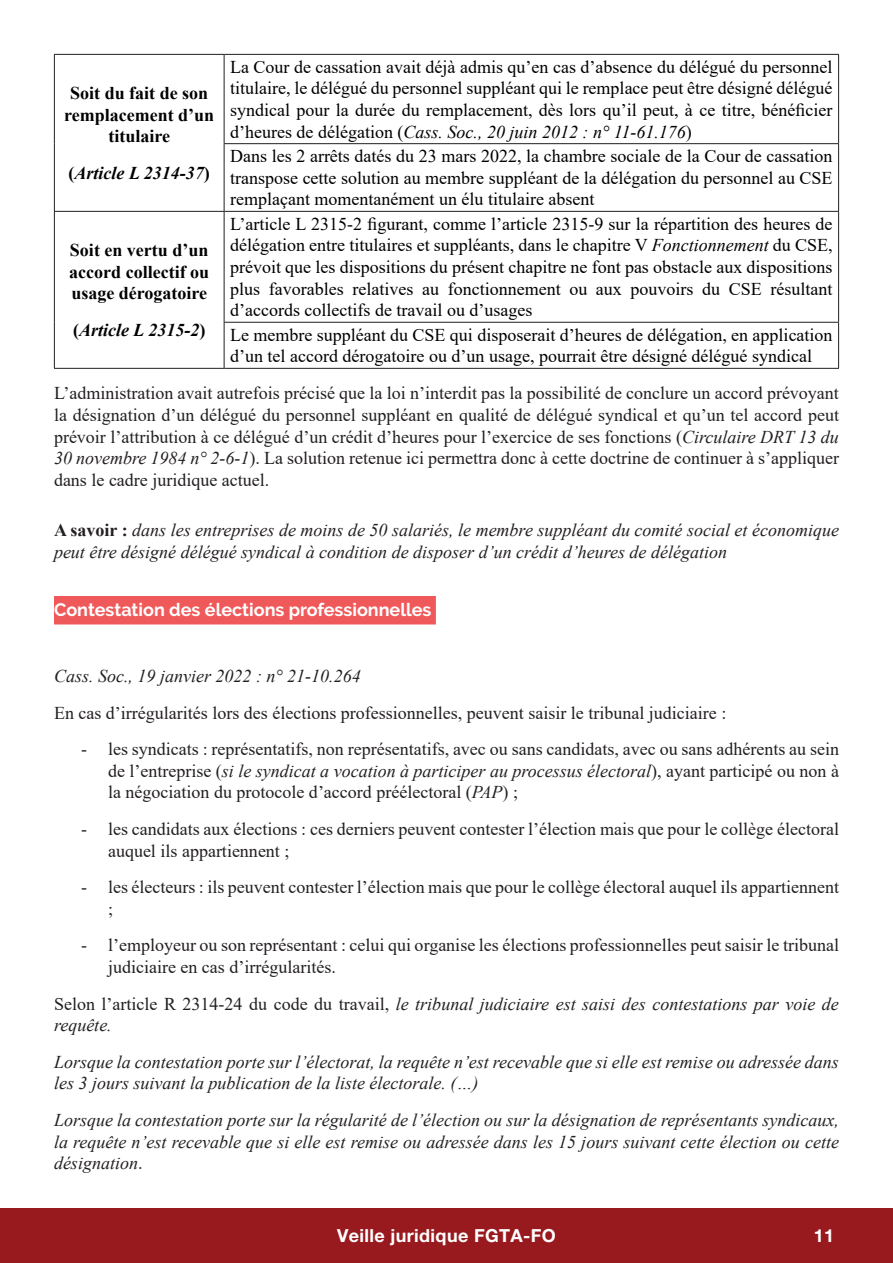
<style>
.page{position:relative;width:893px;height:1263px;background:#fff}
.page>*{position:absolute;margin:0;border:0;box-sizing:border-box;transform-origin:0 0}
.Normal__Web{font:18px/21.6px "Times New Roman";color:#231f20}
.Normal__Web-2{font:18px/21.6px "Times New Roman";color:#000;text-align:justify}
.Normal__Web-3{font:italic 18px/21.6px "Times New Roman";color:#231f20}
.Normal__Web-4{font:700 18px/21.6px "Times New Roman";color:#000;text-align:center}
.titre_jurisprudence{font:700 18px "Raleway";color:#fff}
.Normal__Web-5{font:italic 700 18px "Times New Roman";color:#000}
.t1{font:700 18px "Helvetica Neue LT Pro";letter-spacing:.02em;color:#fff}
.s1{font-style:normal}
.s2{font-style:italic}
.s3{font-weight:700;font-style:normal}
</style>
<div class="page">
<div style="left:0;top:1209px;width:893px;height:54px;background:#981a1e"></div>
<div style="left:54px;top:596px;width:382px;height:28px;background:#f0595a"></div>
<hr style="left:54px;top:54px;width:170px;height:1px;background:#231f20">
<hr style="left:54px;top:55px;width:1px;height:89px;background:#231f20">
<hr style="left:54px;top:144px;width:1px;height:67px;background:#231f20">
<hr style="left:224px;top:54px;width:615px;height:1px;background:#231f20">
<hr style="left:224px;top:55px;width:1px;height:88px;background:#231f20">
<hr style="left:838px;top:55px;width:1px;height:88px;background:#231f20">
<hr style="left:224px;top:143px;width:615px;height:1px;background:#231f20">
<hr style="left:224px;top:144px;width:1px;height:67px;background:#231f20">
<hr style="left:838px;top:144px;width:1px;height:67px;background:#231f20">
<hr style="left:54px;top:211px;width:170px;height:1px;background:#231f20">
<hr style="left:54px;top:212px;width:1px;height:110px;background:#231f20">
<hr style="left:54px;top:322px;width:1px;height:46px;background:#231f20">
<hr style="left:54px;top:368px;width:170px;height:1px;background:#231f20">
<hr style="left:224px;top:211px;width:615px;height:1px;background:#231f20">
<hr style="left:224px;top:212px;width:1px;height:110px;background:#231f20">
<hr style="left:838px;top:212px;width:1px;height:110px;background:#231f20">
<hr style="left:224px;top:322px;width:615px;height:1px;background:#231f20">
<hr style="left:224px;top:323px;width:1px;height:45px;background:#231f20">
<hr style="left:838px;top:323px;width:1px;height:45px;background:#231f20">
<hr style="left:224px;top:368px;width:615px;height:1px;background:#231f20">
<p class="Normal__Web-4" style="left:64px;top:82px;width:152px">Soit du fait de son remplacement d’un titulaire</p>
<p class="Normal__Web-5" style="left:69px;top:160px;width:143px"><span class="s1">(</span>Article L 2314-37<span class="s1">)</span></p>
<p class="Normal__Web-2" style="left:230px;top:55px;width:604px">La Cour de cassation avait déjà admis qu’en cas d’absence du délégué du personnel titulaire, le délégué du personnel suppléant qui le remplace peut être désigné délégué syndical pour la durée du remplacement, dès lors qu’il peut, à ce titre, bénéficier d’heures de délégation (<span class="s2">Cass. Soc., 20 juin 2012 : n° 11-61.176</span>)</p>
<p class="Normal__Web-2" style="left:230px;top:145px;width:604px">Dans les 2 arrêts datés du 23 mars 2022, la chambre sociale de la Cour de cassation transpose cette solution au membre suppléant de la délégation du personnel au CSE remplaçant momentanément un élu titulaire absent</p>
<p class="Normal__Web-2" style="left:230px;top:212px;width:604px">L’article L 2315-2 figurant, comme l’article 2315-9 sur la répartition des heures de délégation entre titulaires et suppléants, dans le chapitre V <span class="s2">Fonctionnement</span> du CSE, prévoit que les dispositions du présent chapitre ne font pas obstacle aux dispositions plus favorables relatives au fonctionnement ou aux pouvoirs du CSE résultant d’accords collectifs de travail ou d’usages</p>
<p class="Normal__Web-2" style="left:230px;top:323px;width:604px">Le membre suppléant du CSE qui disposerait d’heures de délégation, en application d’un tel accord dérogatoire ou d’un usage, pourrait être désigné délégué syndical</p>
<p class="Normal__Web" style="left:54px;top:382px;width:786px;text-align:justify">L’administration avait autrefois précisé que la loi n’interdit pas la possibilité de conclure un accord prévoyant la désignation d’un délégué du personnel suppléant en qualité de délégué syndical et qu’un tel accord peut prévoir l’attribution à ce délégué d’un crédit d’heures pour l’exercice de ses fonctions (<span class="s2">Circulaire DRT 13 du 30 novembre 1984 n° 2-6-1</span>). La solution retenue ici permettra donc à cette doctrine de continuer à s’appliquer dans le cadre juridique actuel.</p>
<p class="Normal__Web-3" style="left:54px;top:519px;width:786px"><span class="s3">A savoir :</span> dans les entreprises de moins de 50 salariés, le membre suppléant du comité social et économique peut être désigné délégué syndical à condition de disposer d’un crédit d’heures de délégation</p>
<p class="Normal__Web-4" style="left:69px;top:239px;width:141px;text-align:justify">Soit en vertu d’un accord collectif ou usage dérogatoire</p>
<p class="Normal__Web-5" style="left:73px;top:317px;width:134px"><span class="s1">(</span>Article L 2315-2<span class="s1">)</span></p>
<p class="titre_jurisprudence" style="left:54px;top:600px;width:379px">Contestation des élections professionnelles</p>
<p class="Normal__Web-3" style="left:54px;top:665px;width:308px">Cass. Soc., 19 janvier 2022 : n° 21-10.264</p>
<p class="Normal__Web" style="left:54px;top:701px;width:674px">En cas d’irrégularités lors des élections professionnelles, peuvent saisir le tribunal judiciaire :</p>
<p class="Normal__Web" style="left:108px;top:738px;width:732px;text-align:justify;text-indent:-27px">- les syndicats : représentatifs, non représentatifs, avec ou sans candidats, avec ou sans adhérents au sein de l’entreprise (<span class="s2">si le syndicat a vocation à participer au processus électoral</span>), ayant participé ou non à la négociation du protocole d’accord préélectoral (<span class="s2">PAP</span>) ;</p>
<p class="Normal__Web" style="left:108px;top:817px;width:732px;text-indent:-27px">- les candidats aux élections : ces derniers peuvent contester l’élection mais que pour le collège électoral auquel ils appartiennent ;</p>
<p class="Normal__Web" style="left:108px;top:876px;width:732px;text-indent:-27px">- les électeurs : ils peuvent contester l’élection mais que pour le collège électoral auquel ils appartiennent ;</p>
<p class="Normal__Web" style="left:108px;top:934px;width:732px;text-indent:-27px">- l’employeur ou son représentant : celui qui organise les élections professionnelles peut saisir le tribunal judiciaire en cas d’irrégularités.</p>
<p class="Normal__Web-3" style="left:54px;top:992px;width:786px"><span class="s1">Selon l’article R 2314-24 du code du travail,</span> le tribunal judiciaire est saisi des contestations par voie de requête.</p>
<p class="Normal__Web-3" style="left:54px;top:1050px;width:786px">Lorsque la contestation porte sur l’électorat, la requête n’est recevable que si elle est remise ou adressée dans les 3 jours suivant la publication de la liste électorale. (…)</p>
<p class="Normal__Web-3" style="left:54px;top:1109px;width:786px;text-align:justify">Lorsque la contestation porte sur la régularité de l’élection ou sur la désignation de représentants syndicaux, la requête n’est recevable que si elle est remise ou adressée dans les 15 jours suivant cette élection ou cette désignation<span class="s1">.</span></p>
<p class="t1" style="left:337px;top:1225px;width:220px">Veille juridique FGTA-FO</p>
<p class="t1" style="left:814px;top:1225px;width:22px">11</p>
</div>
